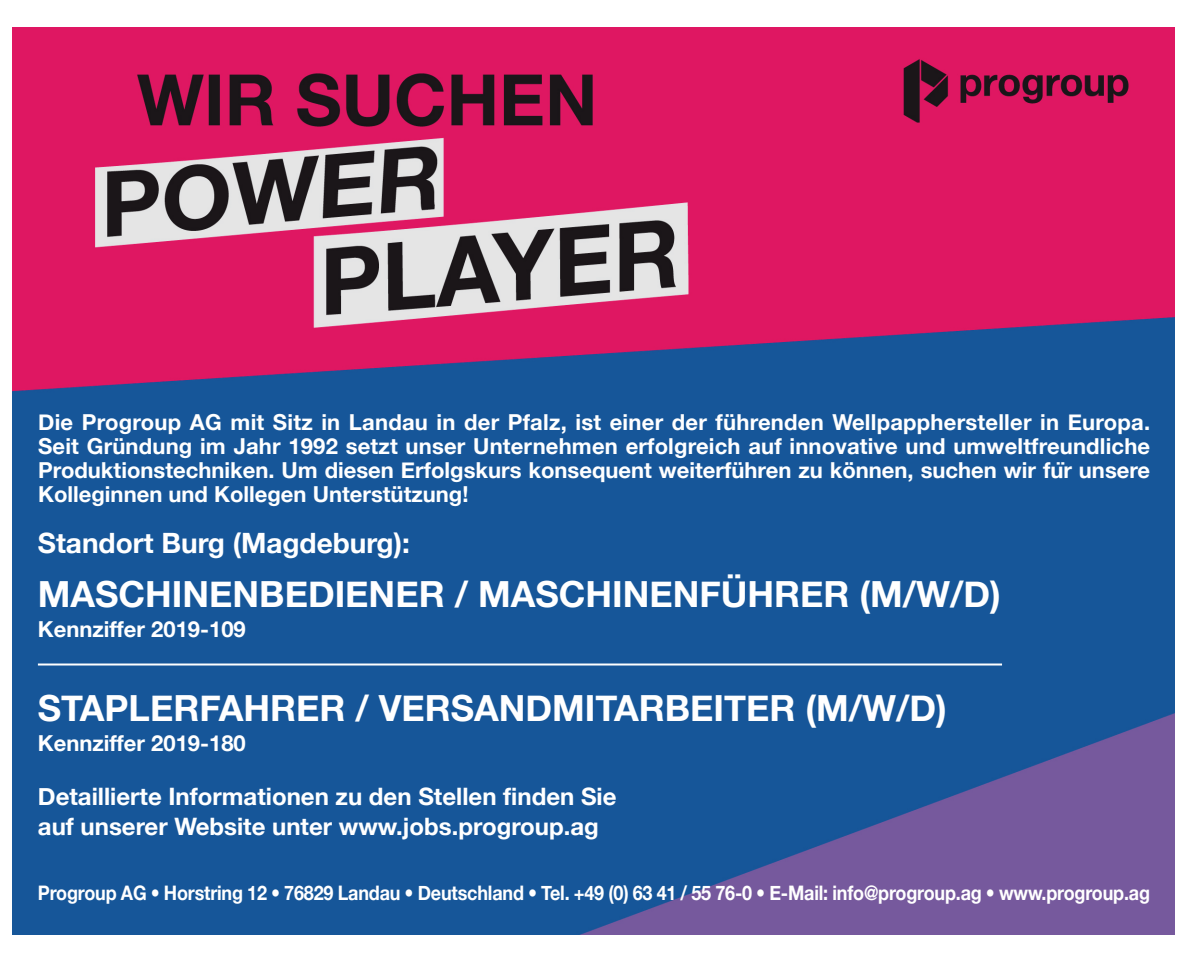
<style>
.page{position:relative;width:1191px;height:964px;background:#fff}
.page>*{position:absolute;margin:0;border:0;box-sizing:border-box;transform-origin:0 0}
.t1{font:700 36px "Helvetica Neue";color:#fff}
.t2{font:700 28px "Helvetica Neue";color:#fff}
.t3{font:700 24px/30px "Helvetica Neue";color:#fff}
.t4{font:700 22px/24px "Helvetica Neue";color:#fff;text-align:justify}
.t5{font:700 20px "Helvetica Neue";letter-spacing:-.01em;color:#fff;scale:.9 1}
</style>
<div class="page">
<img style="left:12px;top:28px;width:1162px;height:907px">
<hr style="left:38px;top:663px;width:964px;height:2px;background:#fff">
<p class="t4" style="left:38px;top:410px;width:1113px">Die Progroup AG mit Sitz in Landau in der Pfalz, ist einer der führenden Wellpapphersteller in Europa.<br>Seit Gründung im Jahr 1992 setzt unser Unternehmen erfolgreich auf innovative und umweltfreundliche Produktionstechniken. Um diesen Erfolgskurs konsequent weiterführen zu können, suchen wir für unsere Kolleginnen und Kollegen Unterstützung!</p>
<p class="t2" style="left:38px;top:525px;width:373px">Standort Burg (Magdeburg):</p>
<h1 class="t1" style="left:38px;top:571px;width:964px">MASCHINENBEDIENER / MASCHINENFÜHRER (M/W/D)</h1>
<p class="t4" style="left:38px;top:616px;width:209px">Kennziffer 2019-109</p>
<h1 class="t1" style="left:38px;top:685px;width:910px">STAPLERFAHRER / VERSANDMITARBEITER (M/W/D)</h1>
<p class="t4" style="left:38px;top:730px;width:209px">Kennziffer 2019-180</p>
<p class="t3" style="left:38px;top:780px;width:580px">Detaillierte Informationen zu den Stellen finden Sie auf unserer Website unter www.jobs.progroup.ag</p>
<p class="t5" style="left:38px;top:881px;width:1237px">Progroup AG • Horstring 12 • 76829 Landau • Deutschland • Tel. +49 (0) 63 41 / 55 76-0 • E-Mail: info@progroup.ag • www.progroup.ag</p>
</div>
